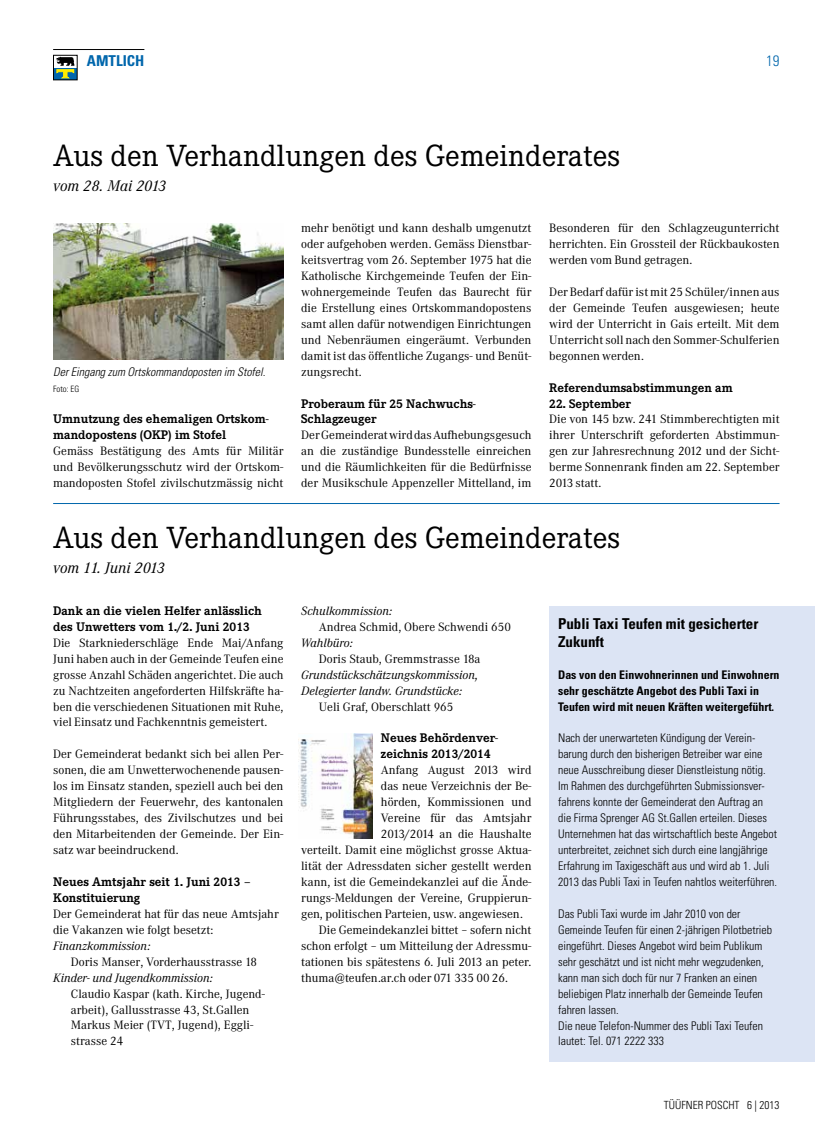
<style>
.page{position:relative;width:815px;height:1134px;background:#fff}
.page>*{position:absolute;margin:0;border:0;box-sizing:border-box;transform-origin:0 0}
.t1{font:30px "Corporate EBQ";color:#000}
.t2{font:700 condensed 15px/17.5px "Univers LT Std";color:#000}
.t3{font:italic 15px "Corporate ABQ";color:#000}
.t4{font:700 condensed 15px "Univers LT Std";color:#0066ac}
.t5{font:300 condensed 15px "Univers LT Std";color:#0066ac}
.t6{font:700 12.25px/16px "Corporate EBQ";color:#000}
.t7{font:11.88px/16px "Corporate ABQ";color:#000;text-align:justify}
.t8{font:300 condensed 11.88px/16px "Univers LT Std";color:#000}
.t9{font:italic 11.88px/16px "Corporate ABQ";color:#000}
.t10{font:700 condensed 11.88px/16px "Univers LT Std";color:#000}
.t11{font:italic 300 condensed 11.88px "Univers LT Std";color:#000}
.t12{font:300 condensed 11.25px "Univers LT Std";color:#000}
.t13{font:300 condensed 8.75px "Univers LT Std";color:#000}
</style>
<div class="page">
<div style="left:549px;top:606px;width:266px;height:455px;background:#dce4f4"></div>
<hr style="left:53px;top:49px;width:91px;height:1px;background:#000">
<div style="left:54px;top:55px;width:23px;height:25px;background:#0066ac"></div>
<div style="left:54px;top:55px;width:23px;height:12px;background:#fff"></div>
<svg style="left:56px;top:57px;width:19px;height:21px"></svg>
<div style="left:53px;top:55px;width:25px;height:25px;border:1px solid #000"></div>
<hr style="left:53px;top:503px;width:727px;height:1px;background:#0066ac">
<img style="left:299px;top:733px;width:73px;height:105px">
<img style="left:53px;top:223px;width:230px;height:137px">
<p class="t4" style="left:87px;top:51px;width:59px">AMTLICH</p>
<h1 class="t1" style="left:53px;top:138px;width:569px">Aus den Verhandlungen des Gemeinderates</h1>
<p class="t3" style="left:53px;top:176px;width:115px">vom 28. Mai 2013</p>
<p class="t5" style="left:766px;top:51px;width:15px">19</p>
<p class="t7" style="left:549px;top:220px;width:232px">Besonderen für den Schlagzeugunterricht herrichten. Ein Grossteil der Rückbaukosten werden vom Bund getragen.</p>
<p class="t7" style="left:549px;top:284px;width:232px">Der Bedarf dafür ist mit 25 Schüler/innen aus der Gemeinde Teufen ausgewiesen; heute wird der Unterricht in Gais erteilt. Mit dem Unterricht soll nach den Sommer-Schulferien begonnen werden.</p>
<p class="t6" style="left:549px;top:379px;width:185px">Referendumsabstimmungen am</p>
<p class="t6" style="left:549px;top:395px;width:83px">22. September</p>
<p class="t7" style="left:549px;top:411px;width:232px">Die von 145 bzw. 241 Stimmberechtigten mit ihrer Unterschrift geforderten Abstimmun&shy;gen zur Jahresrechnung 2012 und der Sicht&shy;berme Sonnenrank finden am 22. September 2013 statt.</p>
<h1 class="t1" style="left:53px;top:521px;width:569px">Aus den Verhandlungen des Gemeinderates</h1>
<p class="t3" style="left:53px;top:559px;width:113px">vom 11. Juni 2013</p>
<p class="t6" style="left:53px;top:603px;width:210px">Dank an die vielen Helfer anlässlich des Unwetters vom 1./2. Juni 2013</p>
<p class="t7" style="left:53px;top:635px;width:232px">Die Starkniederschläge Ende Mai/Anfang Juni haben auch in der Gemeinde Teufen eine grosse Anzahl Schäden angerichtet. Die auch zu Nachtzeiten angeforderten Hilfskräfte ha&shy;ben die verschiedenen Situationen mit Ruhe, viel Einsatz und Fachkenntnis gemeistert.</p>
<p class="t7" style="left:53px;top:746px;width:232px">Der Gemeinderat bedankt sich bei allen Per&shy;sonen, die am Unwetterwochenende pausen&shy;los im Einsatz standen, speziell auch bei den Mitgliedern der Feuerwehr, des kantonalen Führungsstabes, des Zivilschutzes und bei den Mitarbeitenden der Gemeinde. Der Ein&shy;satz war beeindruckend.</p>
<p class="t6" style="left:53px;top:874px;width:199px">Neues Amtsjahr seit 1. Juni 2013 –<br>Konstituierung</p>
<p class="t7" style="left:53px;top:906px;width:227px">Der Gemeinderat hat für das neue Amtsjahr die Vakanzen wie folgt besetzt:</p>
<p class="t9" style="left:53px;top:937px;width:99px">Finanzkommission:</p>
<p class="t7" style="left:71px;top:954px;width:188px">Doris Manser, Vorderhausstrasse 18</p>
<p class="t9" style="left:53px;top:969px;width:161px">Kinder- und Jugendkommission:</p>
<p class="t7" style="left:71px;top:985px;width:196px;text-align:left">Claudio Kaspar (kath. Kirche, Jugend&shy;arbeit), Gallusstrasse 43, St.Gallen<br>Markus Meier (TVT, Jugend), Eggli&shy;strasse 24</p>
<p class="t7" style="left:301px;top:220px;width:232px">mehr benötigt und kann deshalb umgenutzt oder aufgehoben werden. Gemäss Dienstbar&shy;keitsvertrag vom 26. September 1975 hat die Katholische Kirchgemeinde Teufen der Ein&shy;wohnergemeinde Teufen das Baurecht für die Erstellung eines Ortskommandopostens samt allen dafür notwendigen Einrichtungen und Nebenräumen eingeräumt. Verbunden damit ist das öffentliche Zugangs- und Benüt&shy;zungsrecht.</p>
<p class="t6" style="left:301px;top:395px;width:176px">Proberaum für 25 Nachwuchs-<br>Schlagzeuger</p>
<p class="t7" style="left:301px;top:427px;width:232px">Der Gemeinderat wird das Aufhebungsgesuch an die zuständige Bundesstelle einreichen und die Räumlichkeiten für die Bedürfnisse der Musikschule Appenzeller Mittelland, im</p>
<p class="t11" style="left:53px;top:364px;width:214px">Der Eingang zum Ortskommandoposten im Stofel.</p>
<p class="t13" style="left:53px;top:383px;width:28px">Foto: EG</p>
<p class="t6" style="left:53px;top:411px;width:217px">Umnutzung des ehemaligen Ortskom&shy;mandopostens (OKP) im Stofel</p>
<p class="t7" style="left:53px;top:443px;width:232px">Gemäss Bestätigung des Amts für Militär und Bevölkerungsschutz wird der Ortskom&shy;mandoposten Stofel zivilschutzmässig nicht</p>
<p class="t9" style="left:301px;top:603px;width:93px">Schulkommission:</p>
<p class="t7" style="left:319px;top:619px;width:193px">Andrea Schmid, Obere Schwendi 650</p>
<p class="t9" style="left:301px;top:635px;width:54px">Wahlbüro:</p>
<p class="t7" style="left:319px;top:651px;width:163px">Doris Staub, Gremmstrasse 18a</p>
<p class="t9" style="left:301px;top:666px;width:179px">Grundstückschätzungskommission,<br>Delegierter landw. Grundstücke:</p>
<p class="t7" style="left:319px;top:699px;width:136px">Ueli Graf, Oberschlatt 965</p>
<p class="t6" style="left:381px;top:730px;width:119px">Neues Behördenver&shy;zeichnis 2013/2014</p>
<p class="t7" style="left:381px;top:762px;width:152px">Anfang August 2013 wird</p>
<p class="t7" style="left:381px;top:778px;width:152px">das neue Verzeichnis der Be-</p>
<p class="t7" style="left:381px;top:794px;width:152px">hörden, Kommissionen und</p>
<p class="t7" style="left:381px;top:810px;width:152px">Vereine für das Amtsjahr</p>
<p class="t7" style="left:381px;top:826px;width:152px">2013/2014 an die Haushalte</p>
<p class="t7" style="left:301px;top:842px;width:232px">verteilt. Damit eine möglichst grosse Aktua-</p>
<p class="t7" style="left:301px;top:858px;width:232px">lität der Adressdaten sicher gestellt werden</p>
<p class="t7" style="left:301px;top:874px;width:232px">kann, ist die Gemeindekanzlei auf die Ände-</p>
<p class="t7" style="left:301px;top:890px;width:232px">rungs-Meldungen der Vereine, Gruppierun-</p>
<p class="t7" style="left:301px;top:906px;width:223px">gen, politischen Parteien, usw. angewiesen.</p>
<p class="t7" style="left:319px;top:922px;width:214px">Die Gemeindekanzlei bittet – sofern nicht</p>
<p class="t7" style="left:301px;top:938px;width:232px">schon erfolgt – um Mitteilung der Adressmu-</p>
<p class="t7" style="left:301px;top:954px;width:232px">tationen bis spätestens 6. Juli 2013 an peter.</p>
<p class="t7" style="left:301px;top:970px;width:208px">thuma@teufen.ar.ch oder 071 335 00 26.</p>
<p class="t2" style="left:558px;top:615px;width:202px">Publi Taxi Teufen mit gesicherter<br>Zukunft</p>
<p class="t10" style="left:558px;top:666px;width:223px">Das von den Einwohnerinnen und Einwohnern sehr geschätzte Angebot des Publi Taxi in<br>Teufen wird mit neuen Kräften weitergeführt.</p>
<p class="t8" style="left:558px;top:730px;width:221px">Nach der unerwarteten Kündigung der Verein&shy;barung durch den bisherigen Betreiber war eine neue Ausschreibung dieser Dienstleistung nötig.<br>Im Rahmen des durchgeführten Submissionsver&shy;fahrens konnte der Gemeinderat den Auftrag an die Firma Sprenger AG St.Gallen erteilen. Dieses Unternehmen hat das wirtschaftlich beste Angebot unterbreitet, zeichnet sich durch eine langjährige Erfahrung im Taxigeschäft aus und wird ab 1. Juli 2013 das Publi Taxi in Teufen nahtlos weiterführen.</p>
<p class="t8" style="left:558px;top:906px;width:216px">Das Publi Taxi wurde im Jahr 2010 von der Gemeinde Teufen für einen 2-jährigen Pilotbetrieb eingeführt. Dieses Angebot wird beim Publikum sehr geschätzt und ist nicht mehr wegzudenken, kann man sich doch für nur 7 Franken an einen beliebigen Platz innerhalb der Gemeinde Teufen fahren lassen.<br>Die neue Telefon-Nummer des Publi Taxi Teufen lautet: Tel. 071 2222 333</p>
<p class="t12" style="left:664px;top:1098px;width:117px">TÜÜFNER POSCHT 6 | 2013</p>
</div>
